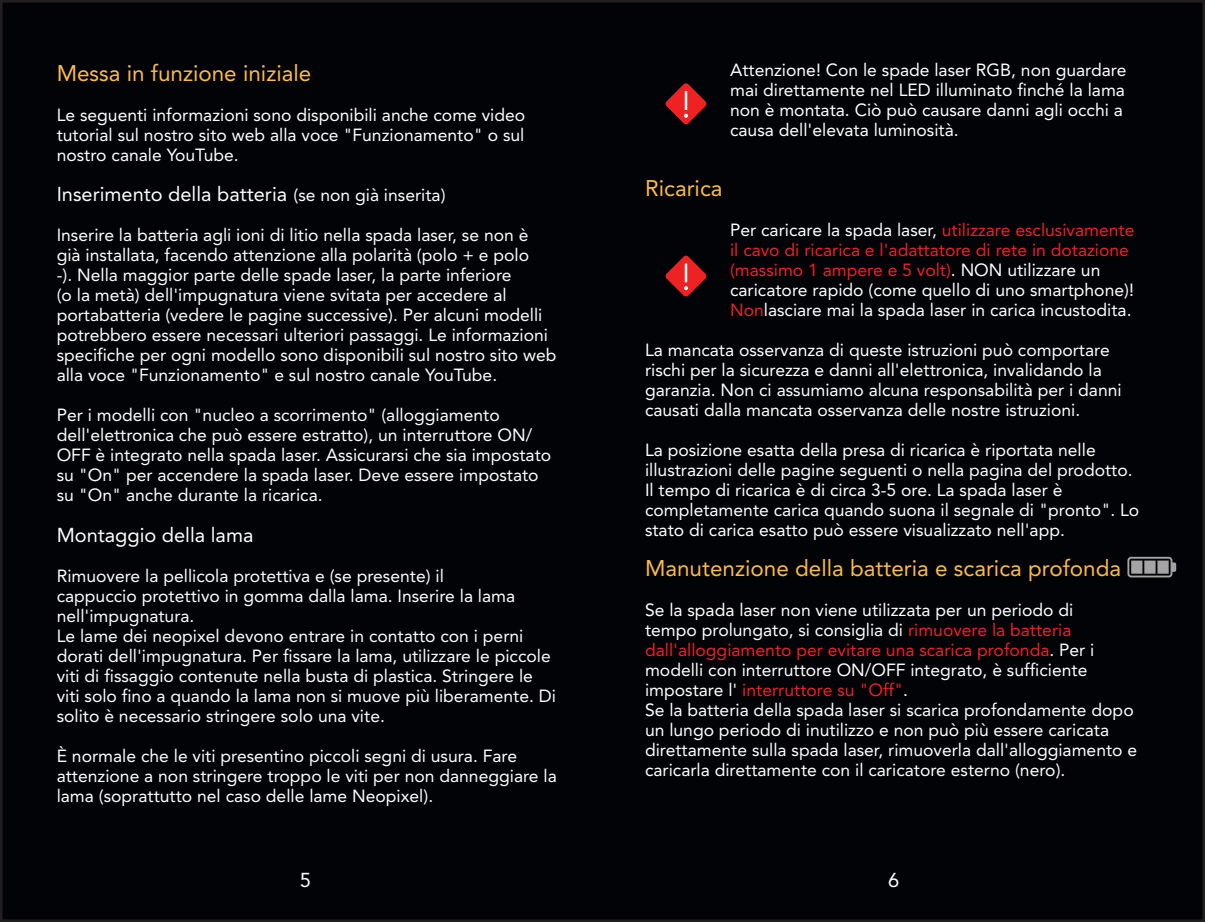
<style>
.page{position:relative;width:1205px;height:922px;background:#fff}
.page>*{position:absolute;margin:0;border:0;box-sizing:border-box;transform-origin:0 0}
.t1{font:22.5px "Avenir";color:#fdbb48}
.t2{font:20px "Avenir";color:#fff}
.t3{font:17.5px/20px "Avenir";color:#fff}
.t4{font:17.5px/20px "Avenir";color:#ee2025}
.s1{font-size:17.5px}
.s2{color:#fff}
.s3{color:#ee2123}
.s4{color:#ee2025}
</style>
<div class="page">
<div style="left:1px;top:1px;width:1202px;height:919px;background:#020307"></div>
<svg style="left:665px;top:83px;width:42px;height:41px"></svg>
<svg style="left:1127px;top:556px;width:49px;height:21px"></svg>
<svg style="left:665px;top:255px;width:42px;height:42px"></svg>
<p class="t1" style="left:57px;top:57px;width:256px">Messa in funzione iniziale</p>
<p class="t3" style="left:57px;top:106px;width:470px;text-align:justify">Le seguenti informazioni sono disponibili anche come video tutorial sul nostro sito web alla voce "Funzionamento" o sul nostro canale YouTube.</p>
<p class="t2" style="left:57px;top:179px;width:390px">Inserimento della batteria <span class="s1">(se non già inserita)</span></p>
<p class="t3" style="left:57px;top:226px;width:501px">Inserire la batteria agli ioni di litio nella spada laser, se non è già installata, facendo attenzione alla polarità (polo + e polo<br>-). Nella maggior parte delle spade laser, la parte inferiore<br>(o la metà) dell'impugnatura viene svitata per accedere al portabatteria (vedere le pagine successive). Per alcuni modelli potrebbero essere necessari ulteriori passaggi. Le informazioni specifiche per ogni modello sono disponibili sul nostro sito web alla voce "Funzionamento" e sul nostro canale YouTube.</p>
<p class="t3" style="left:57px;top:406px;width:496px">Per i modelli con "nucleo a scorrimento" (alloggiamento dell'elettronica che può essere estratto), un interruttore ON/ OFF è integrato nella spada laser. Assicurarsi che sia impostato su "On" per accendere la spada laser. Deve essere impostato su "On" anche durante la ricarica.</p>
<p class="t2" style="left:57px;top:519px;width:198px">Montaggio della lama</p>
<p class="t3" style="left:57px;top:566px;width:460px">Rimuovere la pellicola protettiva e (se presente) il cappuccio protettivo in gomma dalla lama. Inserire la lama nell'impugnatura.</p>
<p class="t3" style="left:57px;top:626px;width:501px">Le lame dei neopixel devono entrare in contatto con i perni dorati dell'impugnatura. Per fissare la lama, utilizzare le piccole viti di fissaggio contenute nella busta di plastica. Stringere le viti solo fino a quando la lama non si muove più liberamente. Di solito è necessario stringere solo una vite.</p>
<p class="t3" style="left:57px;top:746px;width:502px">È normale che le viti presentino piccoli segni di usura. Fare attenzione a non stringere troppo le viti per non danneggiare la lama (soprattutto nel caso delle lame Neopixel).</p>
<p class="t3" style="left:730px;top:60px;width:398px">Attenzione! Con le spade laser RGB, non guardare mai direttamente nel LED illuminato finché la lama non è montata. Ciò può causare danni agli occhi a causa dell'elevata luminosità.</p>
<p class="t1" style="left:645px;top:171px;width:79px">Ricarica</p>
<p class="t4" style="left:730px;top:220px;width:406px"><span class="s2">Per caricare la spada laser,</span> utilizzare esclusivamente il cavo di ricarica e l'adattatore di rete in dotazione (massimo 1 ampere e 5 volt)<span class="s2">. NON utilizzare un caricatore rapido (come quello di uno smartphone)!</span></p>
<p class="t3" style="left:730px;top:300px;width:403px"><span class="s3">Non</span>lasciare mai la spada laser in carica incustodita.</p>
<p class="t3" style="left:645px;top:340px;width:478px">La mancata osservanza di queste istruzioni può comportare rischi per la sicurezza e danni all'elettronica, invalidando la garanzia. Non ci assumiamo alcuna responsabilità per i danni causati dalla mancata osservanza delle nostre istruzioni.</p>
<p class="t3" style="left:645px;top:440px;width:496px">La posizione esatta della presa di ricarica è riportata nelle illustrazioni delle pagine seguenti o nella pagina del prodotto.<br>Il tempo di ricarica è di circa 3-5 ore. La spada laser è completamente carica quando suona il segnale di "pronto". Lo stato di carica esatto può essere visualizzato nell'app.</p>
<p class="t1" style="left:645px;top:551px;width:478px">Manutenzione della batteria e scarica profonda</p>
<p class="t3" style="left:645px;top:600px;width:451px">Se la spada laser non viene utilizzata per un periodo di tempo prolungato, si consiglia di <span class="s4">rimuovere la batteria dall'alloggiamento per evitare una scarica profonda</span>. Per i modelli con interruttore ON/OFF integrato, è sufficiente impostare l' <span class="s4">interruttore su "Off"</span>.</p>
<p class="t3" style="left:645px;top:700px;width:494px">Se la batteria della spada laser si scarica profondamente dopo un lungo periodo di inutilizzo e non può più essere caricata direttamente sulla spada laser, rimuoverla dall'alloggiamento e caricarla direttamente con il caricatore esterno (nero).</p>
<p class="t2" style="left:300px;top:865px;width:13px">5</p>
<p class="t2" style="left:888px;top:865px;width:13px">6</p>
</div>
